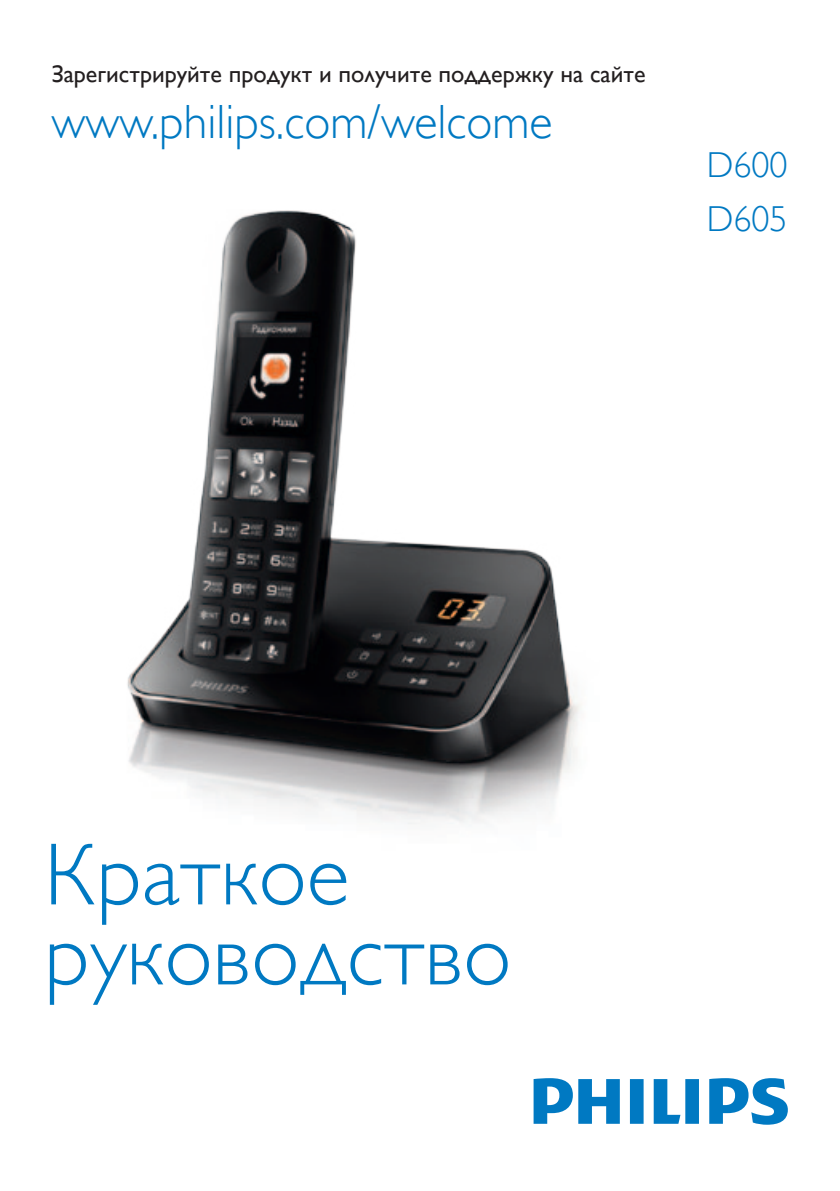
<style>
.page{position:relative;width:840px;height:1191px;background:#fff}
.page>*{position:absolute;margin:0;border:0;box-sizing:border-box;transform-origin:0 0}
.t1{font:88.8px/80px "Gill Sans Alt One WGL Light";color:#0079c2}
.t2{font:48px "Gill Sans Alt One WGL Light";color:#0079c2}
.t3{font:36px/54px "Gill Sans Alt One WGL Light";color:#0079c2}
.t4{font:24px "Gill Sans Alt One WGL";color:#231f20}
</style>
<div class="page">
<img style="left:127px;top:210px;width:454px;height:614px">
<svg style="left:533px;top:1078px;width:254px;height:46px"></svg>
<p class="t4" style="left:51px;top:57px;width:595px">Зарегистрируйте продукт и получите поддержку на сайте</p>
<h2 class="t2" style="left:51px;top:90px;width:502px">www.philips.com/welcome</h2>
<h3 class="t3" style="left:706px;top:138px;width:82px">D600<br>D605</h3>
<h1 class="t1" style="left:44px;top:835px;width:468px">Краткое руководство</h1>
</div>
